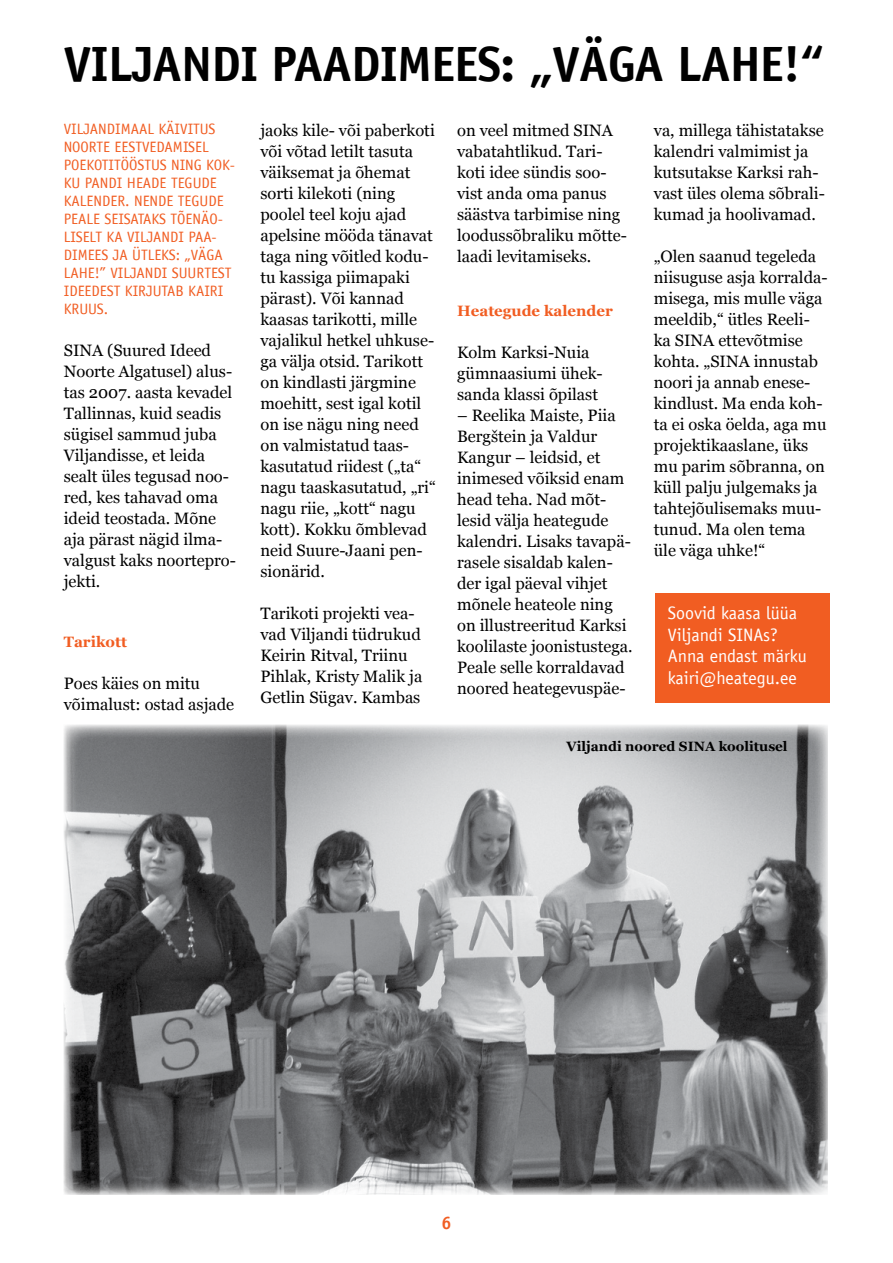
<style>
.page{position:relative;width:893px;height:1263px;background:#fff}
.page>*{position:absolute;margin:0;border:0;box-sizing:border-box;transform-origin:0 0}
.t1{font:700 49.5px "Officina Sans";letter-spacing:-.015em;color:#000}
.t2{font:18px/21.6px "Officina Sans";color:#fff}
.t3{font:16.5px/21px "Georgia";color:#000}
.t4{font:15px/18px "Officina Sans";color:#f15d22}
.t5{font:700 15px "Georgia";color:#f15d22}
.t6{font:700 13.5px "Georgia";color:#000}
</style>
<div class="page">
<img style="left:64px;top:725px;width:764px;height:470px">
<div style="left:655px;top:593px;width:174px;height:109px;background:#f15d22"></div>
<h1 class="t1" style="left:64px;top:33px;width:341px">VILJAN DI PAADIMEE</h1>
<h1 class="t1" style="left:478px;top:33px;width:349px">S: „VÄGA LAHE!“</h1>
<p class="t4" style="left:64px;top:120px;width:173px">VILJANDIMAA L KÄIVITUS<br>NOORTE EESTVEDAMISEL<br>POEKOTITÖÖSTUS NING KOK-<br>KU PANDI H EADE TEGUDE<br>KALENDER. N ENDE TEGUDE<br>PEALE SEISATAKS TÕENÄO-<br>LISELT KA VILJANDI PAA-<br>DIMEES JA ÜTLEKS: „VÄGA<br>LAH E!” VILJANDI SUURTEST<br>IDEEDEST KIRJUTAB KAIRI<br>KRUUS.</p>
<p class="t3" style="left:64px;top:340px;width:174px">SINA (Suured Ideed<br>Noorte Algatusel) alus&shy;tas 2007. aasta kevadel<br>Tallinnas, kuid seadis sügisel sammud juba<br>Viljandisse, et leida sealt üles tegusad noo&shy;red, kes tahavad oma ideid teostada. Mõne aja pärast nägid ilma&shy;valgust kaks noortepro&shy;jekti.</p>
<p class="t5" style="left:64px;top:633px;width:65px">Tarikott</p>
<p class="t3" style="left:64px;top:673px;width:172px">Poes käies on mitu võimalust: ostad asjade</p>
<p class="t3" style="left:260px;top:119px;width:177px">jaoks kile- või paberkoti või võtad letilt tasuta väiksemat ja õhemat sorti kilekoti (ning poolel teel koju ajad apelsine mööda tänavat taga ning võitled kodu&shy;tu kassiga piimapaki pärast). Või kannad kaasas tarikotti, mille vajalikul hetkel uhkuse&shy;ga välja otsid. Tarikott on kindlasti järgmine moehitt, sest igal kotil on ise nägu ning need on valmistatud taas&shy;kasutatud riidest („ta“ nagu taaskasutatud, „ri“ nagu riie, „kott“ nagu kott). Kokku õmblevad neid Suure-Jaani pen&shy;sionärid.</p>
<p class="t3" style="left:260px;top:602px;width:163px">Tarikoti projekti vea&shy;vad Viljandi tüdrukud<br>Keirin Ritval, Triinu<br>Pihlak, Kristy Malik ja<br>Getlin Sügav. Kambas</p>
<p class="t3" style="left:457px;top:119px;width:171px">on veel mitmed SINA vabatahtlikud. Tari&shy;koti idee sündis soo&shy;vist anda oma panus säästva tarbimise ning loodussõbraliku mõtte&shy;laadi levitamiseks.</p>
<p class="t5" style="left:457px;top:302px;width:157px">Heategude kalender</p>
<p class="t3" style="left:457px;top:341px;width:147px">Kolm Karksi-Nuia gümnaasiumi ühek&shy;sanda klassi õpilast</p>
<p class="t3" style="left:457px;top:404px;width:177px">– Reelika Maiste, Piia<br>Bergštein ja Valdur<br>Kangur – leidsid, et inimesed võiksid enam head teha. Nad mõt&shy;lesid välja heategude kalendri. Lisaks tavapä&shy;rasele sisaldab kalen&shy;der igal päeval vihjet mõnele heateole ning on illustreeritud Karksi koolilaste joonistustega.<br>Peale selle korraldavad noored heategevuspäe-</p>
<p class="t3" style="left:654px;top:119px;width:173px">va, millega tähistatakse kalendri valmimist ja kutsutakse Karksi rah&shy;vast üles olema sõbrali&shy;kumad ja hoolivamad.</p>
<p class="t3" style="left:654px;top:245px;width:175px">„Olen saanud tegeleda niisuguse asja korralda&shy;misega, mis mulle väga meeldib,“ ütles Reeli&shy;ka SINA ettevõtmise kohta. „SINA innustab noori ja annab enese&shy;kindlust. Ma enda koh&shy;ta ei oska öelda, aga mu projektikaaslane, üks mu parim sõbranna, on küll palju julgemaks ja tahtejõulisemaks muu&shy;tunud. Ma olen tema üle väga uhke!“</p>
<p class="t2" style="left:668px;top:602px;width:141px">SOOVID KAASA LÜÜA<br>VILJANDI SINAS?<br>ANNA ENDAST MÄRKU<br>KAIRI@HEATEGU.EE</p>
<p class="t6" style="left:566px;top:738px;width:223px">Viljandi noored SINA koolitusel</p>
</div>
